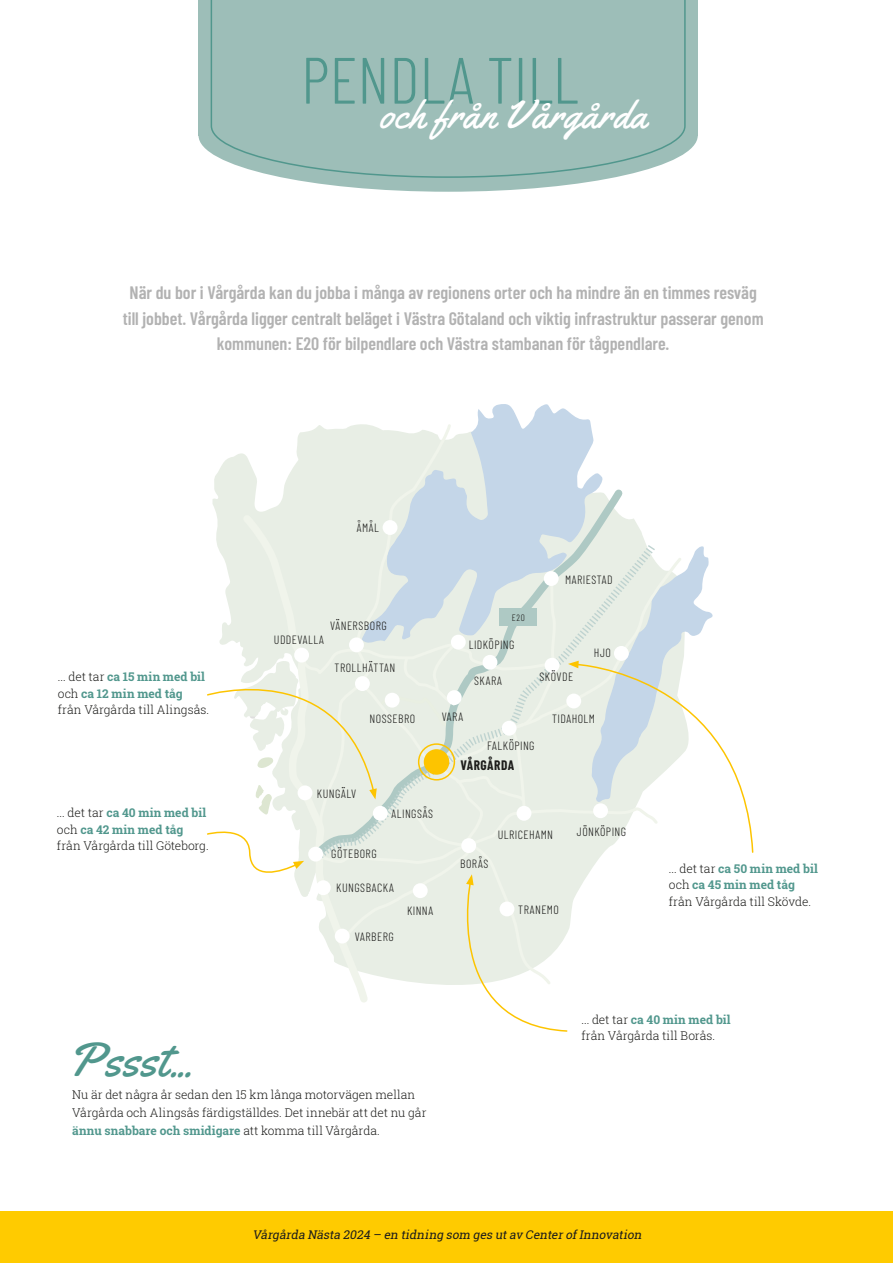
<style>
.page{position:relative;width:893px;height:1263px;background:#fff}
.page>*{position:absolute;margin:0;border:0;box-sizing:border-box;transform-origin:0 0}
.t1{font:300 65.25px "Barlow Condensed";color:#51978d}
.t2{font:48px "Yellowtail";color:#51978d}
.t3{font:39.15px "Yellowtail";letter-spacing:.025em;color:#fff}
.t4{font:600 18px/25.5px "Barlow Condensed";color:#b2b2b2;text-align:center}
.t5{font:700 13.35px "Barlow Condensed";letter-spacing:.035em;color:#1d1d1b}
.t6{font:300 12px/16.5px "Roboto Slab";color:#1d1d1b}
.t7{font:300 12px "Barlow Condensed";letter-spacing:.04em;color:#1d1d1b}
.t8{font:italic 12px "Roboto Slab";color:#1d1d1b}
.t9{font:300 9.3px "Barlow Condensed";color:#1d1d1b}
.s1{font-weight:700;color:#51978d}
</style>
<div class="page">
<svg style="left:212px;top:426px;width:434px;height:120px"></svg>
<svg style="left:453px;top:404px;width:150px;height:82px;fill:#c4d6e8"></svg>
<div style="left:236px;top:508px;width:77px;height:38px;background:#e8eee5"></div>
<svg style="left:313px;top:486px;width:313px;height:60px;background:#cfdde6"></svg>
<svg style="left:318px;top:424px;width:135px;height:120px;background:#e2eae6"></svg>
<div style="left:383px;top:520px;width:14px;height:15px;background:#fff;border-radius:50%"></div>
<svg style="left:207px;top:546px;width:547px;height:486px"></svg>
<div style="left:545px;top:658px;width:14px;height:15px;background:#fff;border-radius:50%"></div>
<div style="left:424px;top:749px;width:25px;height:26px;background:#fdc400;border-radius:50%"></div>
<div style="left:373px;top:806px;width:15px;height:15px;background:#fff;border-radius:50%"></div>
<div style="left:308px;top:847px;width:15px;height:14px;background:#fff;border-radius:50%"></div>
<div style="left:0;top:1212px;width:893px;height:51px;background:#ffcb00"></div>
<div style="left:502px;top:721px;width:15px;height:15px;background:#fff;border-radius:50%"></div>
<div style="left:198px;top:79px;width:500px;height:113px;background:#9dbeb8;border-radius:50%"></div>
<div style="left:198px;top:0;width:500px;height:135px;background:#9dbeb8"></div>
<svg style="left:210px;top:0;width:476px;height:179px"></svg>
<h1 class="t1" style="left:301px;top:34px;width:278px">PENDLA TILL</h1>
<h3 class="t3" style="left:380px;top:90px;width:268px">och från Vårgårda</h3>
<p class="t4" style="left:123px;top:279px;width:642px">När du bor i Vårgårda kan du jobba i många av regionens orter och ha mindre än en timmes resväg till jobbet. Vårgårda ligger centralt beläget i Västra Götaland och viktig infrastruktur passerar genom kommunen: E20 för bilpendlare och Västra stambanan för tågpendlare.</p>
<p class="t6" style="left:58px;top:668px;width:153px">... det tar <span class="s1">ca 15 min med bil </span>och <span class="s1">ca 12 min med tåg </span>från Vårgårda till Alingsås.</p>
<p class="t6" style="left:57px;top:804px;width:153px">... det tar <span class="s1">ca 40 min med bil </span>och <span class="s1">ca 42 min med tåg </span>från Vårgårda till Göteborg.</p>
<p class="t7" style="left:357px;top:519px;width:24px">ÅMÅL</p>
<p class="t7" style="left:565px;top:571px;width:49px">MARIESTAD</p>
<p class="t7" style="left:330px;top:617px;width:58px">VÄNERSBORG</p>
<p class="t7" style="left:274px;top:631px;width:51px">UDDEVALLA</p>
<p class="t7" style="left:335px;top:659px;width:62px">TROLLHÄTTAN</p>
<p class="t9" style="left:512px;top:611px;width:14px">E20</p>
<p class="t7" style="left:469px;top:636px;width:47px">LIDKÖPING</p>
<p class="t7" style="left:474px;top:672px;width:29px">SKARA</p>
<p class="t7" style="left:539px;top:668px;width:35px">SKÖVDE</p>
<p class="t7" style="left:594px;top:644px;width:19px">HJO</p>
<p class="t7" style="left:369px;top:710px;width:47px">NOSSEBRO</p>
<p class="t7" style="left:317px;top:785px;width:41px">KUNGÄLV</p>
<p class="t7" style="left:392px;top:805px;width:43px">ALINGSÅS</p>
<p class="t7" style="left:331px;top:845px;width:47px">GÖTEBORG</p>
<p class="t7" style="left:336px;top:879px;width:59px">KUNGSBACKA</p>
<p class="t7" style="left:355px;top:928px;width:40px">VARBERG</p>
<p class="t7" style="left:407px;top:902px;width:28px">KINNA</p>
<p class="t7" style="left:442px;top:708px;width:23px">VARA</p>
<p class="t7" style="left:487px;top:737px;width:49px">FALKÖPING</p>
<p class="t5" style="left:460px;top:756px;width:55px">VÅRGÅRDA</p>
<p class="t7" style="left:552px;top:710px;width:45px">TIDAHOLM</p>
<p class="t7" style="left:460px;top:855px;width:30px">BORÅS</p>
<p class="t7" style="left:498px;top:826px;width:57px">ULRICEHAMN</p>
<p class="t7" style="left:518px;top:901px;width:42px">TRANEMO</p>
<p class="t7" style="left:577px;top:823px;width:51px">JÖNKÖPING</p>
<p class="t6" style="left:669px;top:860px;width:151px">... det tar <span class="s1">ca 50 min med bil </span>och <span class="s1">ca 45 min med tåg </span>från Vårgårda till Skövde.</p>
<h2 class="t2" style="left:67px;top:1029px;width:127px">Pssst...</h2>
<p class="t6" style="left:72px;top:1085px;width:356px;line-height:18px">Nu är det några år sedan den 15 km långa motorvägen mellan<br>Vårgårda och Alingsås färdigställdes. Det innebär att det nu går <span class="s1">ännu snabbare och smidigare</span> att komma till Vårgårda.</p>
<p class="t6" style="left:581px;top:1011px;width:151px">... det tar <span class="s1">ca 40 min med bil </span>från Vårgårda till Borås.</p>
<p class="t8" style="left:253px;top:1226px;width:393px">Vårgårda Nästa 2024 – en tidning som ges utav CenterofInnovation</p>
</div>
